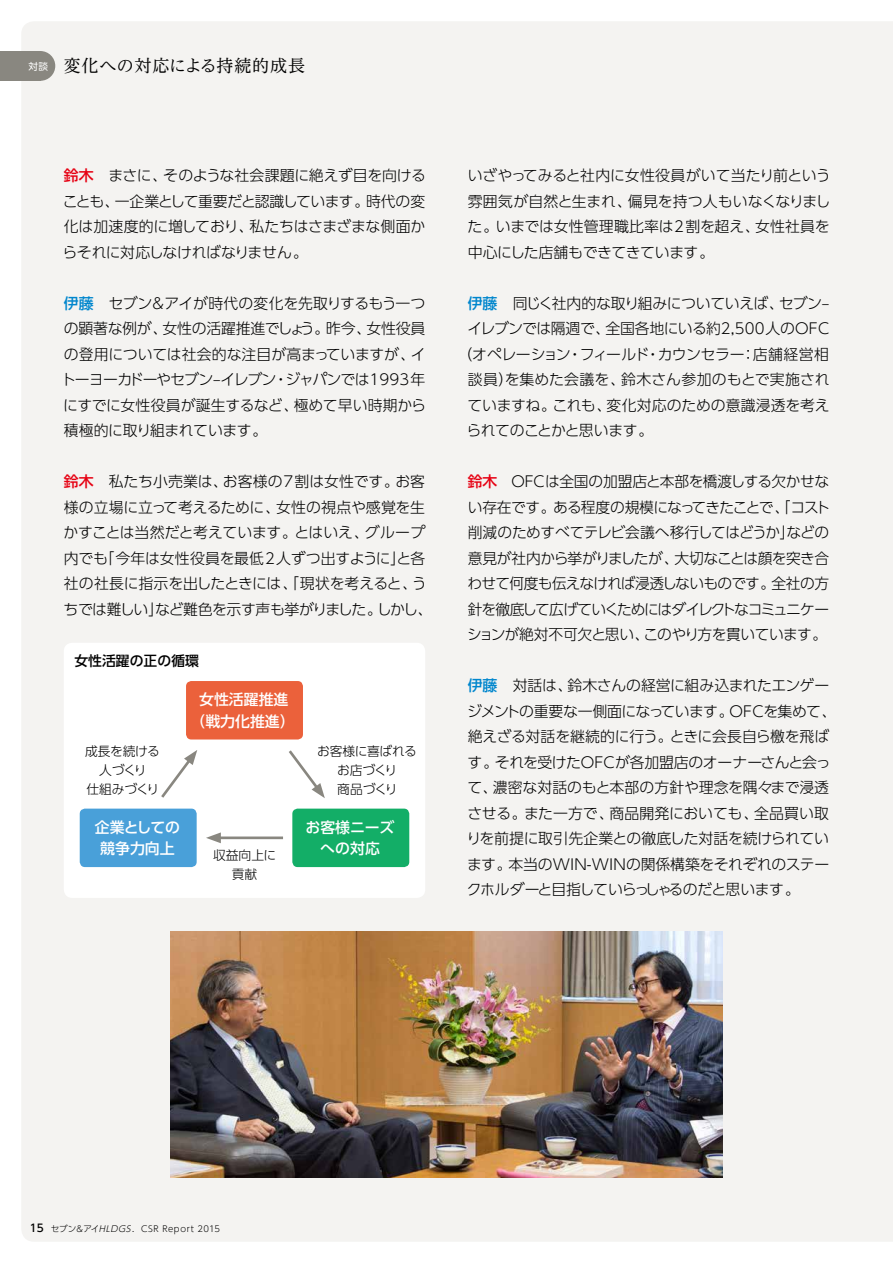
<style>
.page{position:relative;width:893px;height:1263px;background:#fff}
.page>*{position:absolute;margin:0;border:0;box-sizing:border-box;transform-origin:0 0}
.t1{font:16.95px "UD Reimin Pr 6";letter-spacing:.045em;color:#000}
.t2{font:300 14.85px/25.5px "UD Shin Go Pr 6";letter-spacing:-.02em;color:#000;text-align:justify}
.t3{font:300 14.85px "UD Shin Go Pr 6";letter-spacing:-.04em;color:#000}
.t4{font:500 14.85px/21.3px "UD Shin Go Pr 6";color:#fff;text-align:center}
.t5{font:300 14.85px "UD Shin Go Pr 6";letter-spacing:.005em;color:#000}
.t6{font:500 13.8px "UD Shin Go Pr 6";color:#000}
.t7{font:300 12.75px/19.2px "UD Shin Go Pr 6";letter-spacing:-.02em;color:#000;text-align:center}
.t8{font:300 8.55px "UD Shin Go Pr 6";letter-spacing:.055em;color:#000}
.s1{font-weight:500;color:#e60012}
.s2{font-weight:500;color:#0086cd}
.s3{font-weight:500;font-size:10.65px}
.s4{font-style:italic}
</style>
<div class="page">
<div style="left:21px;top:21px;width:872px;height:1221px;background:#f4f3f1"></div>
<div style="left:0;top:51px;width:40px;height:30px;background:#898780"></div>
<div style="left:26px;top:51px;width:29px;height:30px;background:#898780;border-radius:50%"></div>
<img style="left:170px;top:931px;width:553px;height:247px">
<div style="left:64px;top:643px;width:361px;height:255px;background:#fff;border-radius:9px"></div>
<div style="left:186px;top:681px;width:117px;height:58px;background:#eb613b;border-radius:5px"></div>
<div style="left:80px;top:809px;width:117px;height:58px;background:#49a0d9;border-radius:5px"></div>
<div style="left:292px;top:809px;width:117px;height:58px;background:#13ae67;border-radius:5px"></div>
<hr style="left:216px;top:836px;width:67px;height:3px;background:#898780">
<svg style="left:206px;top:832px;width:15px;height:11px"></svg>
<svg style="left:161px;top:750px;width:36px;height:48px"></svg>
<svg style="left:289px;top:750px;width:36px;height:48px"></svg>
<p class="t1" style="left:28px;top:52px;width:278px"><sup>対談</sup> 変化への対応による持続的成長</p>
<p class="t2" style="left:63px;top:162px;width:365px"><span class="s1">鈴木</span>　まさに、そのような社会課題に絶えず目を向けることも、一企業として重要だと認識しています。時代の変化は加速度的に増しており、私たちはさまざまな側面からそれに対応しなければなりません。</p>
<p class="t2" style="left:61px;top:290px;width:366px"><span class="s2">伊藤</span>　セブン&amp;アイが時代の変化を先取りするもう一つの顕著な例が、女性の活躍推進でしょう。昨今、女性役員の登用については社会的な注目が高まっていますが、イトーヨーカドーやセブン–イレブン・ジャパンでは1993年にすでに女性役員が誕生するなど、極めて早い時期から積極的に取り組まれています。</p>
<p class="t2" style="left:64px;top:468px;width:371px;text-align:left"><span class="s1">鈴木</span>　私たち小売業は、お客様の7割は女性です。お客様の立場に立って考えるために、女性の視点や感覚を生かすことは当然だと考えています。とはいえ、グループ内でも「今年は女性役員を最低2人ずつ出すように」と各社の社長に指示を出したときには、「現状を考えると、うちでは難しい」など難色を示す声も挙がりました。しかし、</p>
<p class="t6" style="left:74px;top:649px;width:126px">女性活躍の正の循環</p>
<p class="t4" style="left:190px;top:688px;width:106px">女性活躍推進（戦力化推進）</p>
<p class="t7" style="left:85px;top:741px;width:76px">成長を続ける人づくり<br>仕組みづくり</p>
<p class="t7" style="left:317px;top:741px;width:101px">お客様に喜ばれるお店づくり<br>商品づくり</p>
<p class="t4" style="left:95px;top:816px;width:87px">企業としての競争力向上</p>
<p class="t4" style="left:306px;top:816px;width:90px">お客様ニーズへの対応</p>
<p class="t7" style="left:213px;top:845px;width:65px">収益向上に貢献</p>
<p class="t2" style="left:467px;top:162px;width:365px">いざやってみると社内に女性役員がいて当たり前という雰囲気が自然と生まれ、偏見を持つ人もいなくなりました。いまでは女性管理職比率は2割を超え、女性社員を中心にした店舗もできてきています。</p>
<p class="t3" style="left:468px;top:291px;width:363px"><span class="s2">伊藤</span>　同じく社内的な取り組みについていえば、セブン–</p>
<p class="t2" style="left:467px;top:315px;width:363px">イレブンでは隔週で、全国各地にいる約2,500人のOFC</p>
<p class="t2" style="left:457px;top:341px;width:373px">（オペレーション・フィールド・カウンセラー：店舗経営相</p>
<p class="t5" style="left:468px;top:367px;width:363px">談員）を集めた会議を、鈴木さん参加のもとで実施され</p>
<p class="t2" style="left:467px;top:392px;width:364px">ていますね。これも、変化対応のための意識浸透を考え</p>
<p class="t3" style="left:466px;top:418px;width:188px">られてのことかと思います。</p>
<p class="t2" style="left:467px;top:468px;width:365px"><span class="s1">鈴木</span>　OFCは全国の加盟店と本部を橋渡しする欠かせない存在です。ある程度の規模になってきたことで、「コスト削減のためすべてテレビ会議へ移行してはどうか」などの意見が社内から挙がりましたが、大切なことは顔を突き合わせて何度も伝えなければ浸透しないものです。全社の方針を徹底して広げていくためにはダイレクトなコミュニケーションが絶対不可欠と思い、このやり方を貫いています。</p>
<p class="t2" style="left:466px;top:672px;width:372px;text-align:left"><span class="s2">伊藤</span>　対話は、鈴木さんの経営に組み込まれたエンゲージメントの重要な一側面になっています。OFCを集めて、絶えざる対話を継続的に行う。ときに会長自ら檄を飛ばす。それを受けたOFCが各加盟店のオーナーさんと会って、濃密な対話のもと本部の方針や理念を隅々まで浸透させる。また一方で、商品開発においても、全品買い取りを前提に取引先企業との徹底した対話を続けられています。本当のWIN-WINの関係構築をそれぞれのステークホルダーと目指していらっしゃるのだと思います。</p>
<p class="t8" style="left:30px;top:1222px;width:192px"><span class="s3">15</span> セブン&amp;アイ<span class="s4">HLDGS</span>. CSR Report 2015</p>
</div>
